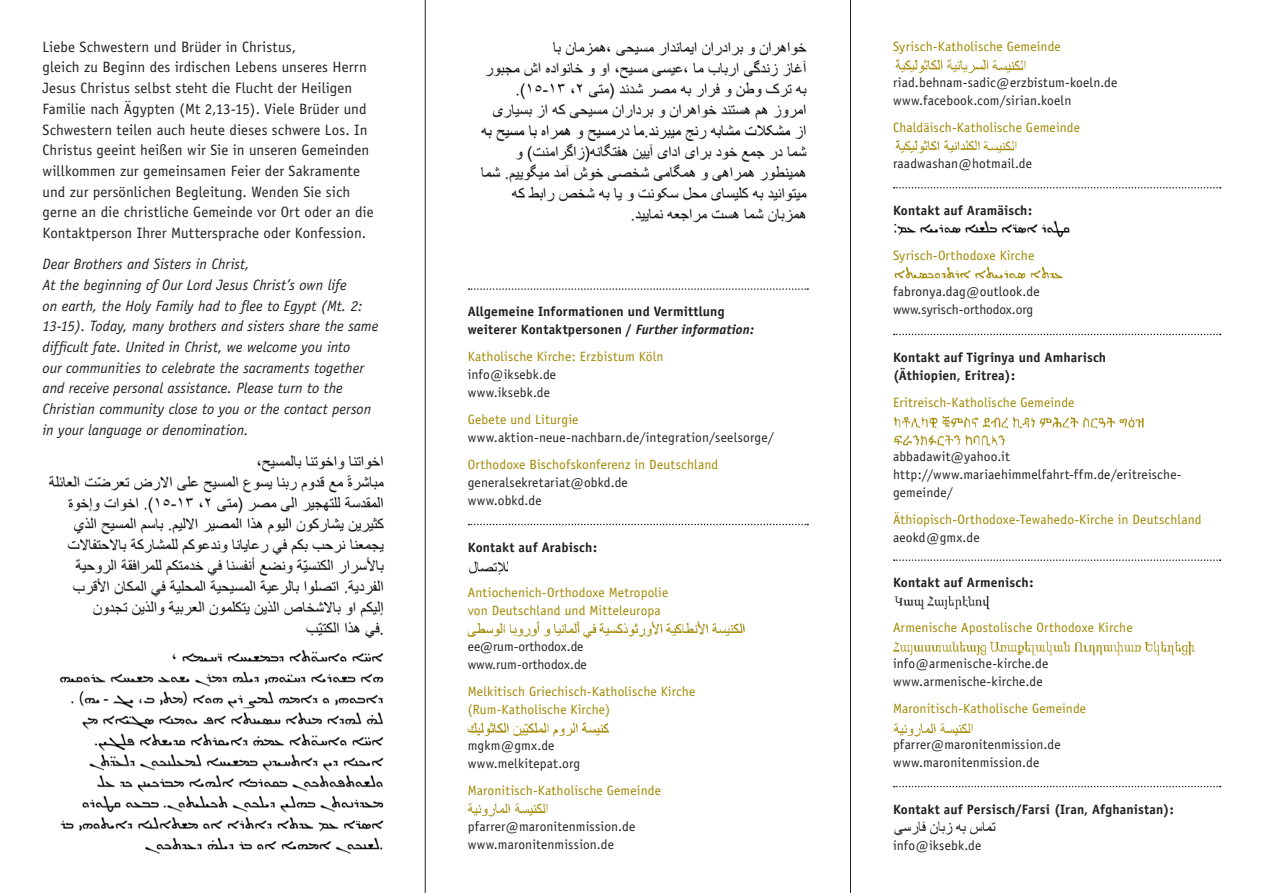
<style>
.page{position:relative;width:1263px;height:893px;background:#fff}
.page>*{position:absolute;margin:0;border:0;box-sizing:border-box;transform-origin:0 0}
.t1{font:15px/20.7px "Officina Sans";letter-spacing:.005em;color:#231f20}
.t2{font:italic 15px/20.7px "Officina Sans";color:#231f20}
.t3{font:13.5px/18px "Officina Sans";letter-spacing:.01em;color:#231f20}
.t4{font:13.5px/18px "Officina Sans";letter-spacing:.01em;color:#a18701}
.t5{font:700 13.5px/18px "Officina Sans";letter-spacing:.01em;color:#231f20}
.s1{font-style:italic}
</style>
<div class="page">
<img style="left:48px;top:454px;width:336px;height:185px">
<svg style="left:468px;top:288px;width:340px;height:2px"></svg>
<svg style="left:468px;top:524px;width:340px;height:1px"></svg>
<hr style="left:425px;top:0;width:1px;height:893px;background:#231f20">
<hr style="left:850px;top:0;width:1px;height:893px;background:#231f20">
<img style="left:469px;top:561px;width:39px;height:14px">
<img style="left:895px;top:140px;width:85px;height:14px">
<img style="left:60px;top:650px;width:324px;height:204px">
<div style="left:42px;top:596px;width:49px;height:32px;background:#fff"></div>
<img style="left:468px;top:620px;width:277px;height:18px">
<img style="left:468px;top:803px;width:80px;height:14px">
<img style="left:468px;top:722px;width:141px;height:15px">
<img style="left:895px;top:59px;width:94px;height:15px">
<svg style="left:894px;top:334px;width:327px;height:1px"></svg>
<svg style="left:894px;top:559px;width:327px;height:2px"></svg>
<svg style="left:894px;top:786px;width:327px;height:1px"></svg>
<img style="left:894px;top:595px;width:96px;height:15px">
<img style="left:893px;top:641px;width:302px;height:14px">
<img style="left:893px;top:723px;width:80px;height:14px">
<img style="left:894px;top:821px;width:102px;height:15px">
<img style="left:894px;top:415px;width:250px;height:31px">
<svg style="left:894px;top:187px;width:327px;height:1px"></svg>
<img style="left:894px;top:221px;width:175px;height:16px">
<img style="left:894px;top:267px;width:169px;height:12px">
<img style="left:992px;top:60px;width:34px;height:13px">
<img style="left:983px;top:140px;width:34px;height:14px">
<img style="left:481px;top:41px;width:326px;height:182px">
<p class="t1" style="left:43px;top:36px;width:333px">Liebe Schwestern und Brüder in Christus,<br>gleich zu Beginn des irdischen Lebens unseres Herrn Jesus Christus selbst steht die Flucht der Heiligen Familie nach Ägypten (Mt 2,13-15). Viele Brüder und Schwestern teilen auch heute dieses schwere Los. In Christus geeint heißen wir Sie in unseren Gemeinden willkommen zur gemeinsamen Feier der Sakramente und zur persönlichen Begleitung. Wenden Sie sich gerne an die christliche Gemeinde vor Ort oder an die Kontaktperson Ihrer Muttersprache oder Konfession.</p>
<p class="t2" style="left:43px;top:254px;width:337px">Dear Brothers and Sisters in Christ,<br>At the beginning of Our Lord Jesus Christ’s own life<br>on earth, the Holy Family had to flee to Egypt (Mt. 2:<br>13-15). Today, many brothers and sisters share the same difficult fate. United in Christ, we welcome you into<br>our communities to celebrate the sacraments together and receive personal assistance. Please turn to the Christian community close to you or the contact person in your language or denomination.</p>
<p class="t5" style="left:468px;top:303px;width:288px">Allgemeine Informationen und Vermittlung weiterer Kontaktpersonen / <span class="s1">Further information:</span></p>
<p class="t4" style="left:468px;top:348px;width:197px">Katholische Kirche: Erzbistum Köln</p>
<p class="t3" style="left:468px;top:366px;width:90px">info@iksebk.de www.iksebk.de</p>
<p class="t4" style="left:468px;top:411px;width:112px">Gebete und Liturgie</p>
<p class="t3" style="left:468px;top:429px;width:308px">www.aktion-neue-nachbarn.de/integration/seelsorge/</p>
<p class="t4" style="left:468px;top:456px;width:252px">Orthodoxe Bischofskonferenz in Deutschland</p>
<p class="t3" style="left:468px;top:474px;width:162px">generalsekretariat@obkd.de www.obkd.de</p>
<p class="t5" style="left:468px;top:538px;width:131px">Kontakt auf Arabisch:</p>
<p class="t4" style="left:468px;top:583px;width:202px">Antiochenich-Orthodoxe Metropolie von Deutschland und Mitteleuropa</p>
<p class="t3" style="left:468px;top:637px;width:121px">ee@rum-orthodox.de www.rum-orthodox.de</p>
<p class="t4" style="left:468px;top:682px;width:229px">Melkitisch Griechisch-Katholische Kirche (Rum-Katholische Kirche)</p>
<p class="t3" style="left:468px;top:736px;width:114px">mgkm@gmx.de www.melkitepat.org</p>
<p class="t4" style="left:468px;top:781px;width:195px">Maronitisch-Katholische Gemeinde</p>
<p class="t3" style="left:468px;top:817px;width:169px">pfarrer@maronitenmission.de www.maronitenmission.de</p>
<p class="t4" style="left:893px;top:37px;width:169px">Syrisch-Katholische Gemeinde</p>
<p class="t3" style="left:893px;top:73px;width:226px">riad.behnam-sadic@erzbistum-koeln.de www.facebook.com/sirian.koeln</p>
<p class="t4" style="left:893px;top:119px;width:189px">Chaldäisch-Katholische Gemeinde</p>
<p class="t3" style="left:893px;top:155px;width:141px">raadwashan@hotmail.de</p>
<p class="t5" style="left:893px;top:201px;width:141px">Kontakt auf Aramäisch:</p>
<p class="t4" style="left:893px;top:246px;width:143px">Syrisch-Orthodoxe Kirche</p>
<p class="t3" style="left:893px;top:282px;width:148px">fabronya.dag@outlook.de www.syrisch-orthodox.org</p>
<p class="t5" style="left:893px;top:348px;width:215px">Kontakt auf Tigrinya und Amharisch (Äthiopien, Eritrea):</p>
<p class="t4" style="left:893px;top:393px;width:183px">Eritreisch-Katholische Gemeinde</p>
<p class="t3" style="left:893px;top:447px;width:290px">abbadawit@yahoo.it http://www.mariaehimmelfahrt-ffm.de/eritreische&shy;gemeinde/</p>
<p class="t4" style="left:893px;top:510px;width:310px">Äthiopisch-Orthodoxe-Tewahedo-Kirche in Deutschland</p>
<p class="t3" style="left:893px;top:528px;width:88px">aeokd@gmx.de</p>
<p class="t5" style="left:893px;top:574px;width:142px">Kontakt auf Armenisch:</p>
<p class="t4" style="left:893px;top:619px;width:241px">Armenische Apostolische Orthodoxe Kirche</p>
<p class="t3" style="left:893px;top:655px;width:157px">info@armenische-kirche.de www.armenische-kirche.de</p>
<p class="t4" style="left:893px;top:700px;width:195px">Maronitisch-Katholische Gemeinde</p>
<p class="t3" style="left:893px;top:736px;width:169px">pfarrer@maronitenmission.de www.maronitenmission.de</p>
<p class="t5" style="left:893px;top:800px;width:282px">Kontakt auf Persisch/Farsi (Iran, Afghanistan):</p>
<p class="t3" style="left:893px;top:836px;width:90px">info@iksebk.de</p>
</div>
